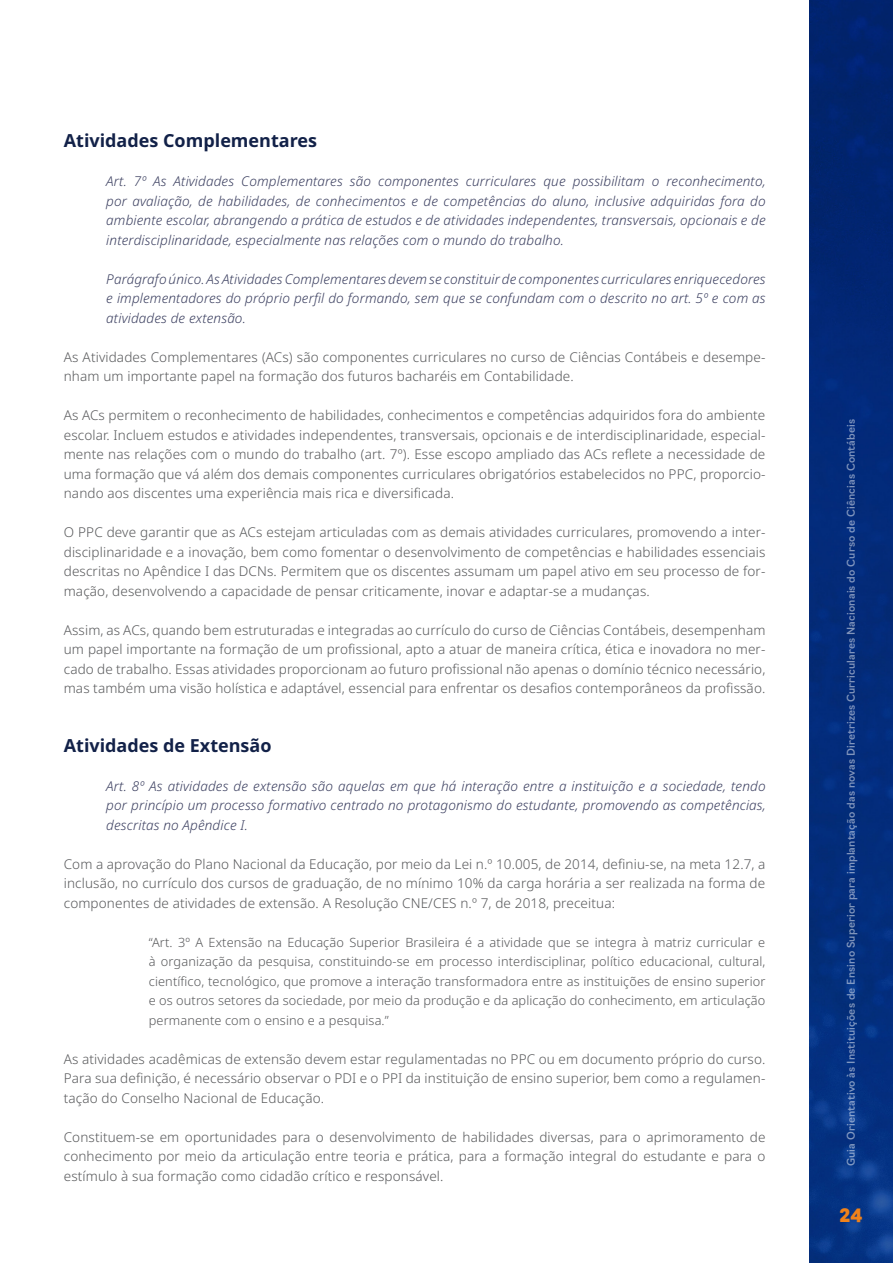
<style>
.page{position:relative;width:893px;height:1263px;background:#fff}
.page>*{position:absolute;margin:0;border:0;box-sizing:border-box;transform-origin:0 0}
.titulo_3{font:700 18px "Noto Sans";color:#122148}
.t1{font:900 18px "Navigo";color:#f0821a}
.txt_miolo{font:300 13.5px/19.5px "Noto Sans";letter-spacing:.01em;color:#57585a;text-align:justify}
.txt_artigo{font:italic 13.5px/19.5px "Noto Sans";letter-spacing:.01em;color:#393d5e;text-align:justify}
.txt_citacao{font:300 12.75px/19.5px "Noto Sans";letter-spacing:.01em;color:#57585a;text-align:justify}
.t2{font:500 10.5px "Navigo";letter-spacing:.015em;color:#fff}
</style>
<div class="page">
<img style="left:809px;top:0;width:84px;height:1263px">
<p class="titulo_3" style="left:64px;top:128px;width:255px">Atividades Complementares</p>
<p class="txt_artigo" style="left:106px;top:172px;width:661px">Art. 7º As Atividades Complementares são componentes curriculares que possibilitam o reconhecimento, por avaliação, de habilidades, de conhecimentos e de competências do aluno, inclusive adquiridas fora do ambiente escolar, abrangendo a prática de estudos e de atividades independentes, transversais, opcionais e de interdisciplinaridade, especialmente nas relações com o mundo do trabalho.</p>
<p class="txt_artigo" style="left:106px;top:269px;width:661px">Parágrafo único. As Atividades Complementares devem se constituir de componentes curriculares enriquecedores e implementadores do próprio perfil do formando, sem que se confundam com o descrito no art. 5º e com as atividades de extensão.</p>
<p class="txt_miolo" style="left:64px;top:347px;width:703px">As Atividades Complementares (ACs) são componentes curriculares no curso de Ciências Contábeis e desempe&shy;nham um importante papel na formação dos futuros bacharéis em Contabilidade.</p>
<p class="txt_miolo" style="left:64px;top:406px;width:703px">As ACs permitem o reconhecimento de habilidades, conhecimentos e competências adquiridos fora do ambiente escolar. Incluem estudos e atividades independentes, transversais, opcionais e de interdisciplinaridade, especial&shy;mente nas relações com o mundo do trabalho (art. 7º). Esse escopo ampliado das ACs reflete a necessidade de uma formação que vá além dos demais componentes curriculares obrigatórios estabelecidos no PPC, proporcio&shy;nando aos discentes uma experiência mais rica e diversificada.</p>
<p class="txt_miolo" style="left:64px;top:523px;width:703px">O PPC deve garantir que as ACs estejam articuladas com as demais atividades curriculares, promovendo a inter&shy;disciplinaridade e a inovação, bem como fomentar o desenvolvimento de competências e habilidades essenciais descritas no Apêndice I das DCNs. Permitem que os discentes assumam um papel ativo em seu processo de for&shy;mação, desenvolvendo a capacidade de pensar criticamente, inovar e adaptar-se a mudanças.</p>
<p class="txt_miolo" style="left:64px;top:620px;width:703px">Assim, as ACs, quando bem estruturadas e integradas ao currículo do curso de Ciências Contábeis, desempenham um papel importante na formação de um profissional, apto a atuar de maneira crítica, ética e inovadora no mer&shy;cado de trabalho. Essas atividades proporcionam ao futuro profissional não apenas o domínio técnico necessário, mas também uma visão holística e adaptável, essencial para enfrentar os desafios contemporâneos da profissão.</p>
<p class="titulo_3" style="left:64px;top:732px;width:209px">Atividades de Extensão</p>
<p class="txt_artigo" style="left:106px;top:776px;width:661px">Art. 8º As atividades de extensão são aquelas em que há interação entre a instituição e a sociedade, tendo por princípio um processo formativo centrado no protagonismo do estudante, promovendo as competências, descritas no Apêndice I.</p>
<p class="txt_miolo" style="left:64px;top:854px;width:703px">Com a aprovação do Plano Nacional da Educação, por meio da Lei n.º 10.005, de 2014, definiu-se, na meta 12.7, a inclusão, no currículo dos cursos de graduação, de no mínimo 10% da carga horária a ser realizada na forma de componentes de atividades de extensão. A Resolução CNE/CES n.º 7, de 2018, preceitua:</p>
<p class="txt_citacao" style="left:149px;top:933px;width:618px">“Art. 3º A Extensão na Educação Superior Brasileira é a atividade que se integra à matriz curricular e à organização da pesquisa, constituindo-se em processo interdisciplinar, político educacional, cultural, científico, tecnológico, que promove a interação transformadora entre as instituições de ensino superior e os outros setores da sociedade, por meio da produção e da aplicação do conhecimento, em articulação permanente com o ensino e a pesquisa.”</p>
<p class="txt_miolo" style="left:64px;top:1049px;width:703px">As atividades acadêmicas de extensão devem estar regulamentadas no PPC ou em documento próprio do curso.<br>Para sua definição, é necessário observar o PDI e o PPI da instituição de ensino superior, bem como a regulamen&shy;tação do Conselho Nacional de Educação.</p>
<p class="txt_miolo" style="left:64px;top:1127px;width:703px">Constituem-se em oportunidades para o desenvolvimento de habilidades diversas, para o aprimoramento de conhecimento por meio da articulação entre teoria e prática, para a formação integral do estudante e para o estímulo à sua formação como cidadão crítico e responsável.</p>
<p class="t2" style="left:843px;top:1166px;width:749px;rotate:-90deg">Guia Orientativo às Instituições de Ensino Superior para implantação das novas Diretrizes Curriculares Nacionais do Curso de Ciências Contábeis</p>
<h1 class="t1" style="left:839px;top:1201px;width:25px">24</h1>
</div>
